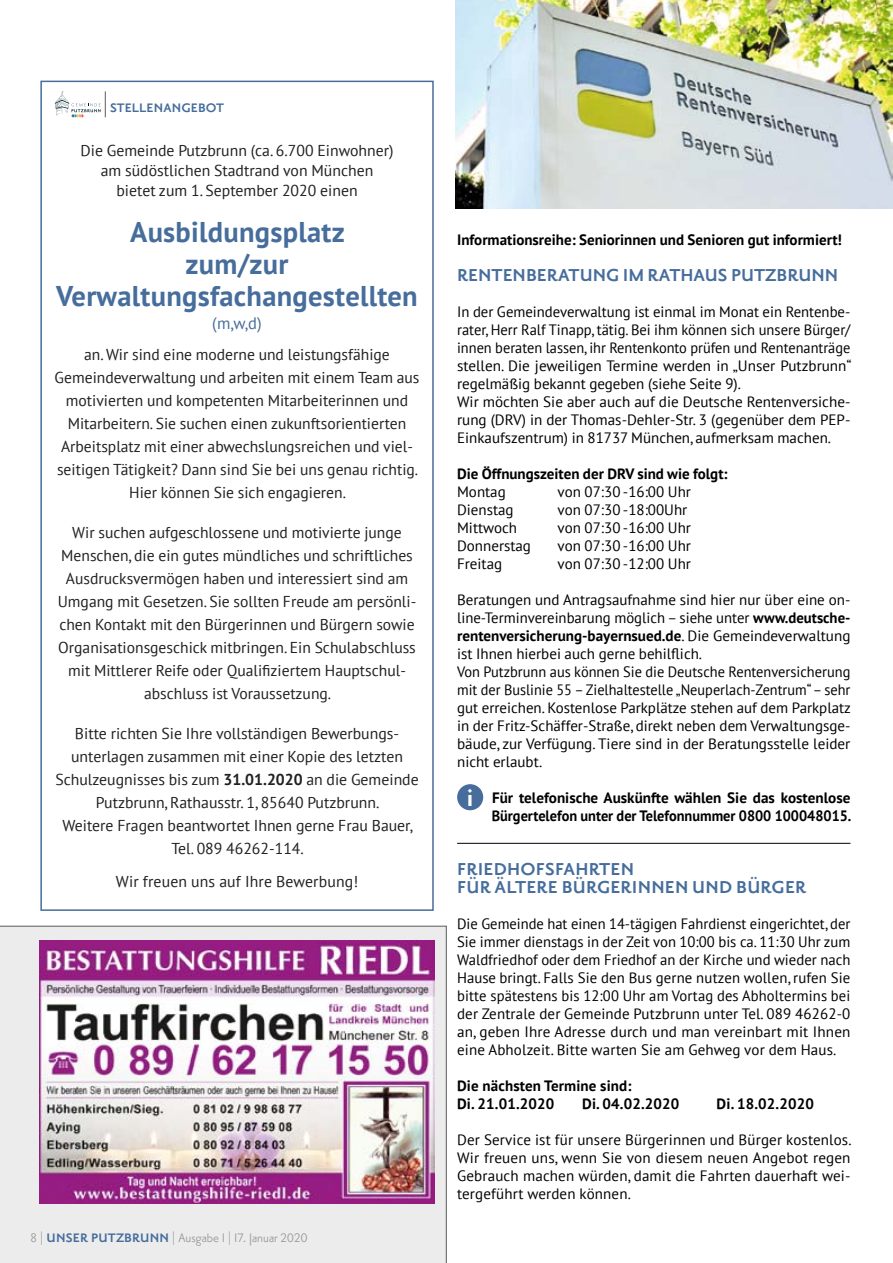
<style>
.page{position:relative;width:893px;height:1263px;background:#fff}
.page>*{position:absolute;margin:0;border:0;box-sizing:border-box;transform-origin:0 0}
.t1{font:700 28.5px/32px "PT Sans";letter-spacing:.01em;color:#466d9c;text-align:center}
.t2{font:700 21px/18px "Priori Sans OT";letter-spacing:.01em;color:#466d9c}
.t3{font:16.5px "PT Sans";color:#466d9c}
.t4{font:15.75px/23px "PT Sans";color:#20201f;text-align:center}
.t5{font:15px/18px "PT Sans";color:#000}
.t6{font:700 15px/18px "PT Sans";color:#000;text-align:right}
.t7{font:15px "Priori Sans OT";color:#989999}
.t8{font:700 15px "Priori Sans OT";letter-spacing:.01em;color:#466d9c}
.s1{font-weight:700}
.s2{font-weight:700;color:#466d9c}
.s3{font-family:"Priori Sans OT";font-size:31.2px;color:#fff}
</style>
<div class="page">
<div style="left:0;top:926px;width:446px;height:337px;background:#ececec"></div>
<hr style="left:457px;top:843px;width:393px;height:1px;background:#000">
<svg style="left:457px;top:784px;width:26px;height:26px"></svg>
<div style="left:40px;top:81px;width:394px;height:830px;border:2px solid #466d9c"></div>
<svg style="left:55px;top:91px;width:51px;height:26px"></svg>
<img style="left:456px;top:0;width:437px;height:209px">
<img style="left:39px;top:940px;width:396px;height:263px">
<p class="t8" style="left:110px;top:101px;width:116px">Stellenangebot</p>
<p class="t4" style="left:81px;top:140px;width:315px;line-height:20px">Die Gemeinde Putzbrunn (ca. 6.700 Einwohner) am südöstlichen Stadtrand von München bietet zum 1. September 2020 einen</p>
<h1 class="t1" style="left:56px;top:216px;width:363px">Ausbildungsplatz<br>zum/zur<br>Verwaltungsfachangestellten</h1>
<p class="t3" style="left:212px;top:313px;width:51px">(m,w,d)</p>
<p class="t4" style="left:55px;top:343px;width:366px">an. Wir sind eine moderne und leistungsfähige Gemeindeverwaltung und arbeiten mit einem Team aus motivierten und kompetenten Mitarbeiterinnen und Mitarbeitern. Sie suchen einen zukunftsorientierten Arbeitsplatz mit einer abwechslungsreichen und viel&shy;seitigen Tätigkeit? Dann sind Sie bei uns genau richtig.<br>Hier können Sie sich engagieren.</p>
<p class="t4" style="left:58px;top:521px;width:360px">Wir suchen aufgeschlossene und motivierte junge Menschen, die ein gutes mündliches und schriftliches Ausdrucksvermögen haben und interessiert sind am Umgang mit Gesetzen. Sie sollten Freude am persönli&shy;chen Kontakt mit den Bürgerinnen und Bürgern sowie Organisationsgeschick mitbringen. Ein Schulabschluss mit Mittlerer Reife oder Qualifiziertem Hauptschul&shy;abschluss ist Voraussetzung.</p>
<p class="t4" style="left:55px;top:721px;width:365px">Bitte richten Sie Ihre vollständigen Bewerbungs&shy;unterlagen zusammen mit einer Kopie des letzten Schulzeugnisses bis zum <span class="s1">31.01.2020</span> an die Gemeinde Putzbrunn, Rathausstr. 1, 85640 Putzbrunn.<br>Weitere Fragen beantwortet Ihnen gerne Frau Bauer, Tel. 089 46262-114.</p>
<p class="t4" style="left:116px;top:869px;width:244px">Wir freuen uns auf Ihre Bewerbung!</p>
<p class="t7" style="left:30px;top:1231px;width:279px">8 | <span class="s2">Unser Putzbrunn</span> | Ausgabe 1 | 17. Januar 2020</p>
<p class="t6" style="left:457px;top:230px;width:386px">Informationsreihe: Seniorinnen und Senioren gut informiert!</p>
<h2 class="t2" style="left:457px;top:267px;width:383px">Rentenberatung im Rathaus Putzbrunn</h2>
<p class="t5" style="left:457px;top:302px;width:396px">In der Gemeindeverwaltung ist einmal im Monat ein Rentenbe&shy;rater, Herr Ralf Tinapp, tätig. Bei ihm können sich unsere Bürger/ innen beraten lassen, ihr Rentenkonto prüfen und Rentenanträge stellen. Die jeweiligen Termine werden in „Unser Putzbrunn“ regelmäßig bekannt gegeben (siehe Seite 9).<br>Wir möchten Sie aber auch auf die Deutsche Rentenversiche&shy;rung (DRV) in der Thomas-Dehler-Str. 3 (gegenüber dem PEP-Einkaufszentrum) in 81737 München, aufmerksam machen.</p>
<p class="t6" style="left:457px;top:464px;width:272px">Die Öffnungszeiten der DRV sind wie folgt:</p>
<p class="t5" style="left:457px;top:482px;width:50px">Montag</p>
<p class="t5" style="left:558px;top:482px;width:135px">von 07:30 -16:00 Uhr</p>
<p class="t5" style="left:457px;top:500px;width:58px">Dienstag</p>
<p class="t5" style="left:558px;top:500px;width:131px">von 07:30 -18:00Uhr</p>
<p class="t5" style="left:457px;top:518px;width:61px">Mittwoch</p>
<p class="t5" style="left:558px;top:518px;width:135px">von 07:30 -16:00 Uhr</p>
<p class="t5" style="left:457px;top:536px;width:75px">Donnerstag</p>
<p class="t5" style="left:558px;top:536px;width:135px">von 07:30 -16:00 Uhr</p>
<p class="t5" style="left:457px;top:554px;width:47px">Freitag</p>
<p class="t5" style="left:558px;top:554px;width:135px">von 07:30 -12:00 Uhr</p>
<p class="t5" style="left:457px;top:590px;width:395px">Beratungen und Antragsaufnahme sind hier nur über eine on&shy;line-Terminvereinbarung möglich – siehe unter <span class="s1">www.deutsche&shy;rentenversicherung-bayernsued.de</span>. Die Gemeindeverwaltung ist Ihnen hierbei auch gerne behilflich.<br>Von Putzbrunn aus können Sie die Deutsche Rentenversicherung mit der Buslinie 55 – Zielhaltestelle „Neuperlach-Zentrum“ – sehr gut erreichen. Kostenlose Parkplätze stehen auf dem Parkplatz in der Fritz-Schäffer-Straße, direkt neben dem Verwaltungsge&shy;bäude, zur Verfügung. Tiere sind in der Beratungsstelle leider nicht erlaubt.</p>
<p class="t6" style="left:467px;top:788px;width:386px"><span class="s3">i</span> Für telefonische Auskünfte wählen Sie das kostenlose<br>Bürgertelefon unter der Telefonnummer 0800 100048015.</p>
<h2 class="t2" style="left:457px;top:861px;width:351px">Friedhofsfahrten<br>für ältere Bürgerinnen und Bürger</h2>
<p class="t5" style="left:457px;top:914px;width:395px;text-align:justify">Die Gemeinde hat einen 14-tägigen Fahrdienst eingerichtet, der Sie immer dienstags in der Zeit von 10:00 bis ca. 11:30 Uhr zum Waldfriedhof oder dem Friedhof an der Kirche und wieder nach Hause bringt. Falls Sie den Bus gerne nutzen wollen, rufen Sie bitte spätestens bis 12:00 Uhr am Vortag des Abholtermins bei der Zentrale der Gemeinde Putzbrunn unter Tel. 089 46262-0 an, geben Ihre Adresse durch und man vereinbart mit Ihnen eine Abholzeit. Bitte warten Sie am Gehweg vor dem Haus.</p>
<p class="t6" style="left:457px;top:1076px;width:176px;text-align:left">Die nächsten Termine sind:<br>Di. 21.01.2020</p>
<p class="t6" style="left:582px;top:1094px;width:99px">Di. 04.02.2020</p>
<p class="t6" style="left:717px;top:1094px;width:99px">Di. 18.02.2020</p>
<p class="t5" style="left:457px;top:1130px;width:396px;text-align:justify">Der Service ist für unsere Bürgerinnen und Bürger kostenlos.<br>Wir freuen uns, wenn Sie von diesem neuen Angebot regen Gebrauch machen würden, damit die Fahrten dauerhaft wei&shy;tergeführt werden können.</p>
</div>
